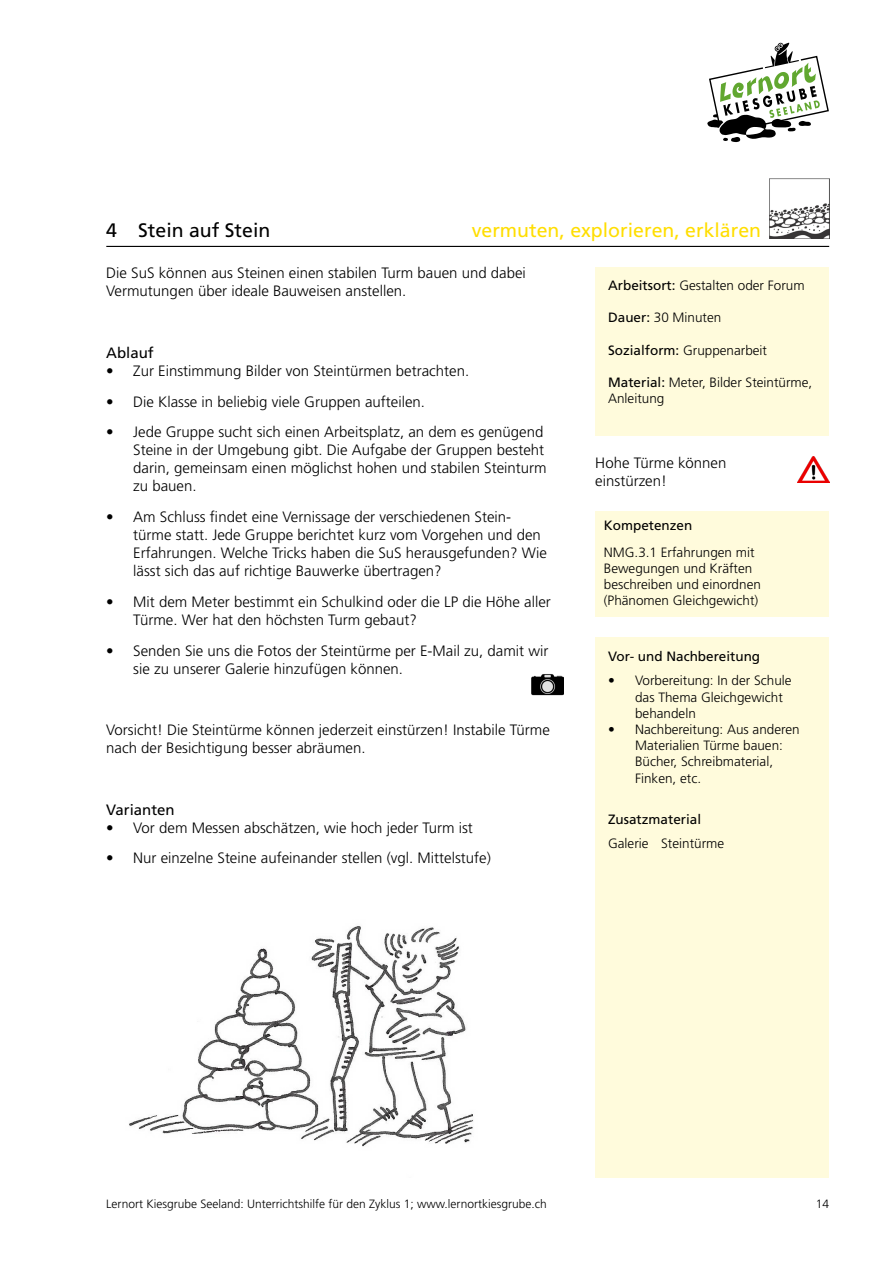
<style>
.page{position:relative;width:893px;height:1263px;background:#fff}
.page>*{position:absolute;margin:0;border:0;box-sizing:border-box;transform-origin:0 0}
.t1{font:19.5px "Frutiger LT Std";color:#ffde00}
.t2{font:19.5px "Frutiger LT Std";color:#000}
.t3{font:300 15px/18px "Frutiger LT Std";color:#000}
.t4{font:15px "Frutiger LT Std";color:#000}
.t5{font:300 13.5px/16.2px "Frutiger LT Std";color:#000}
.t6{font:13.5px "Frutiger LT Std";color:#000}
.t7{font:300 12px "Frutiger LT Std";color:#000}
.s1{font-weight:400}
</style>
<div class="page">
<svg style="left:707px;top:43px;width:122px;height:99px"></svg>
<hr style="left:106px;top:246px;width:723px;height:1px;background:#000">
<img style="left:770px;top:179px;width:59px;height:59px">
<img style="left:531px;top:674px;width:32px;height:22px">
<div style="left:595px;top:267px;width:234px;height:168px;background:#fffbdc"></div>
<div style="left:595px;top:638px;width:234px;height:540px;background:#fffbdc"></div>
<div style="left:595px;top:511px;width:234px;height:106px;background:#fffbdc"></div>
<img style="left:797px;top:457px;width:32px;height:26px">
<img style="left:129px;top:926px;width:344px;height:221px">
<h1 class="t2" style="left:106px;top:219px;width:166px">4 Stein auf Stein</h1>
<h1 class="t1" style="left:472px;top:219px;width:291px">vermuten, explorieren, erklären</h1>
<p class="t5" style="left:608px;top:277px;width:198px"><span class="s1">Arbeitsort:</span> Gestalten oder Forum</p>
<p class="t5" style="left:608px;top:310px;width:115px"><span class="s1">Dauer:</span> 30 Minuten</p>
<p class="t5" style="left:608px;top:342px;width:161px"><span class="s1">Sozialform:</span> Gruppenarbeit</p>
<p class="t5" style="left:608px;top:375px;width:206px"><span class="s1">Material:</span> Meter, Bilder Steintürme,<br>Anleitung</p>
<p class="t3" style="left:106px;top:264px;width:421px">Die SuS können aus Steinen einen stabilen Turm bauen und dabei<br>Vermutungen über ideale Bauweisen anstellen.</p>
<p class="t4" style="left:106px;top:344px;width:49px">Ablauf</p>
<p class="t3" style="left:106px;top:362px;width:364px">• Zur Einstimmung Bilder von Steintürmen betrachten.</p>
<p class="t3" style="left:106px;top:393px;width:320px">• Die Klasse in beliebig viele Gruppen aufteilen.</p>
<p class="t3" style="left:133px;top:423px;width:415px;text-indent:-27px">• Jede Gruppe sucht sich einen Arbeitsplatz, an dem es genügend Steine in der Umgebung gibt. Die Aufgabe der Gruppen besteht darin, gemeinsam einen möglichst hohen und stabilen Steinturm zu bauen.</p>
<p class="t3" style="left:133px;top:508px;width:415px;text-indent:-27px">• Am Schluss findet eine Vernissage der verschiedenen Stein&shy;türme statt. Jede Gruppe berichtet kurz vom Vorgehen und den Erfahrungen. Welche Tricks haben die SuS herausgefunden? Wie lässt sich das auf richtige Bauwerke übertragen?</p>
<p class="t3" style="left:133px;top:593px;width:419px;text-indent:-27px">• Mit dem Meter bestimmt ein Schulkind oder die LP die Höhe aller<br>Türme. Wer hat den höchsten Turm gebaut?</p>
<p class="t3" style="left:133px;top:642px;width:417px;text-indent:-27px">• Senden Sie uns die Fotos der Steintürme per E-Mail zu, damit wir sie zu unserer Galerie hinzufügen können.</p>
<p class="t3" style="left:595px;top:454px;width:133px">Hohe Türme können einstürzen!</p>
<p class="t6" style="left:604px;top:517px;width:90px">Kompetenzen</p>
<p class="t5" style="left:604px;top:544px;width:159px">NMG.3.1 Erfahrungen mit<br>Bewegungen und Kräften beschreiben und einordnen (Phänomen Gleichgewicht)</p>
<p class="t6" style="left:608px;top:648px;width:154px">Vor- und Nachbereitung</p>
<p class="t5" style="left:635px;top:673px;width:158px;text-indent:-27px">• Vorbereitung: In der Schule das Thema Gleichgewicht behandeln</p>
<p class="t5" style="left:635px;top:721px;width:166px;text-indent:-27px">• Nachbereitung: Aus anderen<br>Materialien Türme bauen:<br>Bücher, Schreibmaterial,<br>Finken, etc.</p>
<p class="t6" style="left:608px;top:811px;width:95px">Zusatzmaterial</p>
<p class="t5" style="left:608px;top:836px;width:118px">Galerie Steintürme</p>
<p class="t3" style="left:106px;top:721px;width:445px">Vorsicht! Die Steintürme können jederzeit einstürzen! Instabile Türme nach der Besichtigung besser abräumen.</p>
<p class="t4" style="left:106px;top:801px;width:70px">Varianten</p>
<p class="t3" style="left:106px;top:819px;width:368px">• Vor dem Messen abschätzen, wie hoch jeder Turm ist</p>
<p class="t3" style="left:106px;top:849px;width:386px">• Nur einzelne Steine aufeinander stellen (vgl. Mittelstufe)</p>
<p class="t7" style="left:106px;top:1197px;width:442px">Lernort Kiesgrube Seeland: Unterrichtshilfe für den Zyklus 1; www.lernortkiesgrube.ch</p>
<p class="t7" style="left:816px;top:1197px;width:15px">14</p>
</div>
